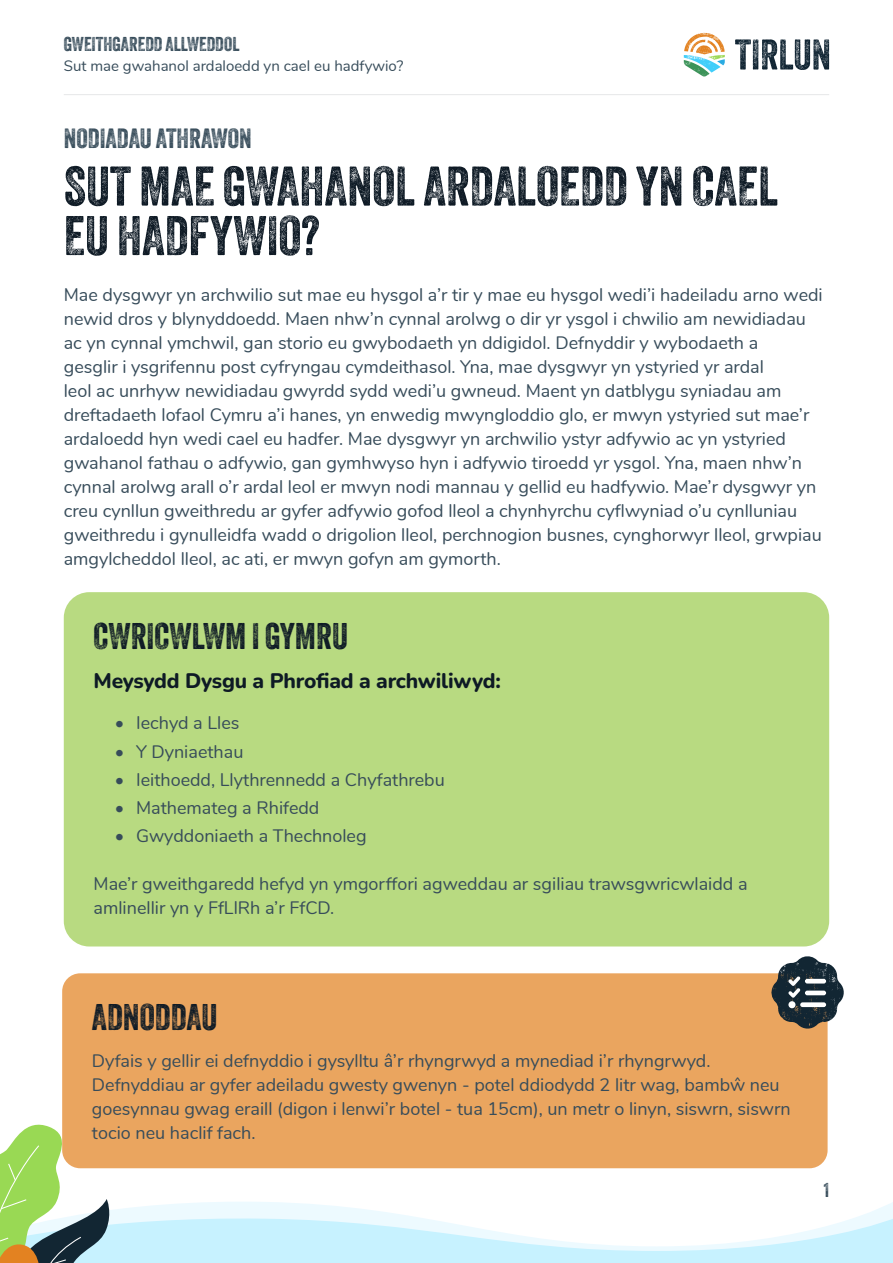
<style>
.page{position:relative;width:893px;height:1263px;background:#fff}
.page>*{position:absolute;margin:0;border:0;box-sizing:border-box;transform-origin:0 0}
.Page_heading{font:54px/49.5px "Veneer Two";color:#0e1a25}
.Page_sub_heading{font:36px "Veneer Two";color:#0e1a25}
.Key_activity_heading{font:27px "Veneer Two";color:#374c5a}
.Page_section_heading{font:800 21px "Nunito";letter-spacing:-.01em;color:#0e1a25}
.t1{font:19.5px "Veneer Two";color:#374c5a}
.Body_text{font:18px/24px "Nunito";color:#374c5a}
.t2{font:15px "Nunito";color:#374c5a}
</style>
<div class="page">
<svg style="left:735px;top:39px;width:94px;height:31px"></svg>
<svg style="left:684px;top:33px;width:41px;height:44px"></svg>
<hr style="left:64px;top:94px;width:765px;height:1px;background:#e6e7e9">
<div style="left:64px;top:592px;width:765px;height:354px;background:#b8da81;border-radius:26px"></div>
<svg style="left:0;top:1124px;width:893px;height:139px"></svg>
<div style="left:62px;top:973px;width:766px;height:195px;background:#eaa55f;border-radius:18px"></div>
<svg style="left:770px;top:956px;width:74px;height:74px"></svg>
<p class="t1" style="left:64px;top:32px;width:177px">GWEITHGAREDD ALLWEDDOL</p>
<p class="t2" style="left:64px;top:54px;width:341px">Sut mae gwahanol ardaloedd yn cael eu hadfywio?</p>
<p class="Key_activity_heading" style="left:64px;top:121px;width:190px">NODIADAU ATHRAWON</p>
<p class="Page_heading" style="left:64px;top:161px;width:716px">SUT MAE GWAHANOL ARDALOEDD YN CAEL<br>EU HADFYWIO?</p>
<p class="Body_text" style="left:64px;top:281px;width:760px">Mae dysgwyr yn archwilio sut mae eu hysgol a’r tir y mae eu hysgol wedi’i hadeiladu arno wedi newid dros y blynyddoedd. Maen nhw’n cynnal arolwg o dir yr ysgol i chwilio am newidiadau ac yn cynnal ymchwil, gan storio eu gwybodaeth yn ddigidol. Defnyddir y wybodaeth a<br>gesglir i ysgrifennu post cyfryngau cymdeithasol. Yna, mae dysgwyr yn ystyried yr ardal<br>leol ac unrhyw newidiadau gwyrdd sydd wedi’u gwneud. Maent yn datblygu syniadau am dreftadaeth lofaol Cymru a’i hanes, yn enwedig mwyngloddio glo, er mwyn ystyried sut mae’r ardaloedd hyn wedi cael eu hadfer. Mae dysgwyr yn archwilio ystyr adfywio ac yn ystyried gwahanol fathau o adfywio, gan gymhwyso hyn i adfywio tiroedd yr ysgol. Yna, maen nhw’n cynnal arolwg arall o’r ardal leol er mwyn nodi mannau y gellid eu hadfywio. Mae’r dysgwyr yn creu cynllun gweithredu ar gyfer adfywio gofod lleol a chynhyrchu cyflwyniad o’u cynlluniau gweithredu i gynulleidfa wadd o drigolion lleol, perchnogion busnes, cynghorwyr lleol, grwpiau amgylcheddol lleol, ac ati, er mwyn gofyn am gymorth.</p>
<p class="Page_sub_heading" style="left:94px;top:614px;width:256px">CWRICWLWM I GYMRU</p>
<p class="Page_section_heading" style="left:94px;top:666px;width:409px">Meysydd Dysgu a Phrofiad a archwiliwyd:</p>
<p class="Body_text" style="left:115px;top:710px;width:126px">• Iechyd a Lles</p>
<p class="Body_text" style="left:115px;top:738px;width:130px">• Y Dyniaethau</p>
<p class="Body_text" style="left:115px;top:767px;width:331px">• Ieithoedd, Llythrennedd a Chyfathrebu</p>
<p class="Body_text" style="left:115px;top:795px;width:206px">• Mathemateg a Rhifedd</p>
<p class="Body_text" style="left:115px;top:823px;width:253px">• Gwyddoniaeth a Thechnoleg</p>
<p class="Body_text" style="left:94px;top:871px;width:656px">Mae’r gweithgaredd hefyd yn ymgorffori agweddau ar sgiliau trawsgwricwlaidd a amlinellir yn y FfLlRh a’r FfCD.</p>
<p class="Page_sub_heading" style="left:92px;top:995px;width:127px">ADNODDAU</p>
<p class="Body_text" style="left:92px;top:1047px;width:620px">Dyfais y gellir ei defnyddio i gysylltu â’r rhyngrwyd a mynediad i’r rhyngrwyd.</p>
<p class="Body_text" style="left:92px;top:1071px;width:700px">Defnyddiau ar gyfer adeiladu gwesty gwenyn - potel ddiodydd 2 litr wag, bambŵ neu goesynnau gwag eraill (digon i lenwi’r botel - tua 15cm), un metr o linyn, siswrn, siswrn tocio neu haclif fach.</p>
<p class="t1" style="left:824px;top:1178px;width:7px">1</p>
</div>
